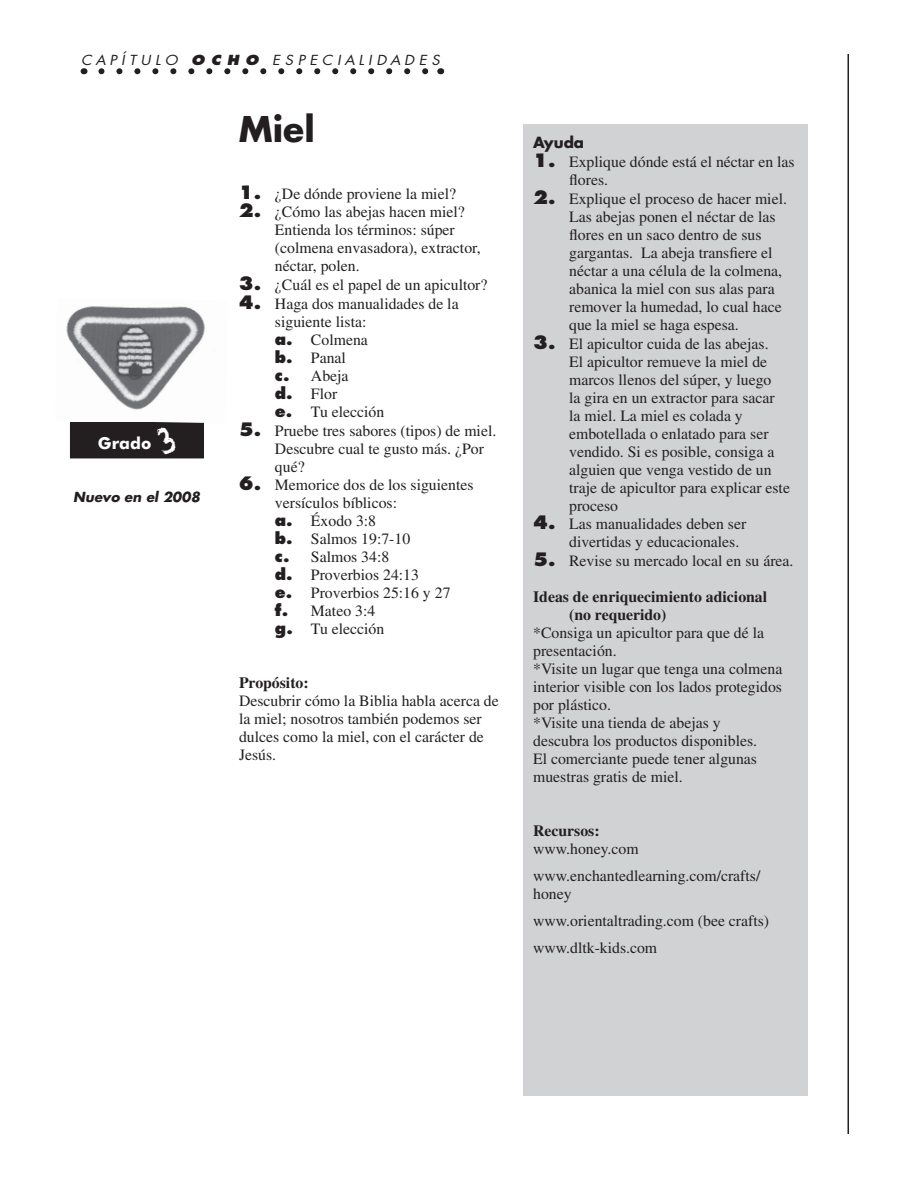
<style>
.page{position:relative;width:918px;height:1188px;background:#fff}
.page>*{position:absolute;margin:0;border:0;box-sizing:border-box;transform-origin:0 0}
.t1{font:700 34.5px "Futura";color:#231f20}
.t2{font:700 16.5px "Futura BT";color:#fff}
.t3{font:15.75px/18px "Times";color:#231f20}
.t4{font:700 15.75px/18px "Times";color:#231f20}
.t5{font:700 15px "Futura";color:#231f20}
.t6{font:italic 13.5px "Futura";color:#231f20;scale:1.1 1}
.t7{font:italic 700 13.5px "Futura";color:#231f20}
.s1{font-weight:800}
.s2{font-family:"Kid TYPE Crayon";font-weight:400;font-size:27px}
.s3{font-family:"Futura";font-weight:800;font-size:18px}
.s4{font-family:"Futura";font-weight:800}
</style>
<div class="page">
<svg style="left:101px;top:68px;width:328px;height:6px"></svg>
<hr style="left:848px;top:54px;width:1px;height:1080px;background:#231f20">
<div style="left:524px;top:124px;width:284px;height:972px;background:#d1d2d4"></div>
<div style="left:70px;top:423px;width:134px;height:35px;background:#231f20"></div>
<img style="left:66px;top:306px;width:139px;height:117px">
<p class="t6" style="left:81px;top:50px;width:328px">C A P Í T U L O <span class="s1">O C H O</span> E S P E C I A L I D A D E S</p>
<p class="t2" style="left:98px;top:433px;width:80px">Grado <span class="s2">3</span></p>
<p class="t7" style="left:73px;top:487px;width:128px">Nuevo en el 2008</p>
<h1 class="t1" style="left:239px;top:106px;width:77px">Miel</h1>
<p class="t3" style="left:239px;top:184px;width:219px"><span class="s3">1.</span> ¿De dónde proviene la miel?</p>
<p class="t3" style="left:275px;top:203px;width:207px;text-indent:-36px"><span class="s3">2.</span> ¿Cómo las abejas hacen miel?<br>Entienda los términos: súper (colmena envasadora), extractor, néctar, polen.</p>
<p class="t3" style="left:239px;top:276px;width:250px"><span class="s3">3.</span> ¿Cuál es el papel de un apicultor?</p>
<p class="t3" style="left:275px;top:295px;width:185px;text-indent:-36px"><span class="s3">4.</span> Haga dos manualidades de la siguiente lista:<br><span class="s4">a.</span> Colmena<br><span class="s4">b.</span> Panal<br><span class="s4">c.</span> Abeja<br><span class="s4">d.</span> Flor<br><span class="s4">e.</span> Tu elección</p>
<p class="t3" style="left:275px;top:421px;width:223px;text-indent:-36px"><span class="s3">5.</span> Pruebe tres sabores (tipos) de miel.<br>Descubre cual te gusto más. ¿Por qué?</p>
<p class="t3" style="left:275px;top:476px;width:200px;text-indent:-36px"><span class="s3">6.</span> Memorice dos de los siguientes versículos bíblicos:<br><span class="s4">a.</span> Éxodo 3:8<br><span class="s4">b.</span> Salmos 19:7-10<br><span class="s4">c.</span> Salmos 34:8<br><span class="s4">d.</span> Proverbios 24:13<br><span class="s4">e.</span> Proverbios 25:16 y 27<br><span class="s4">f.</span> Mateo 3:4<br><span class="s4">g.</span> Tu elección</p>
<p class="t4" style="left:239px;top:674px;width:71px">Propósito:</p>
<p class="t3" style="left:239px;top:692px;width:261px">Descubrir cómo la Biblia habla acerca de la miel; nosotros también podemos ser dulces como la miel, con el carácter de<br>Jesús.</p>
<p class="t5" style="left:533px;top:132px;width:52px">Ayuda</p>
<p class="t3" style="left:569px;top:153px;width:227px;text-indent:-36px"><span class="s3">1.</span> Explique dónde está el néctar en las flores.</p>
<p class="t3" style="left:569px;top:189px;width:219px;text-indent:-36px"><span class="s3">2.</span> Explique el proceso de hacer miel.<br>Las abejas ponen el néctar de las flores en un saco dentro de sus gargantas. La abeja transfiere el néctar a una célula de la colmena, abanica la miel con sus alas para remover la humedad, lo cual hace que la miel se haga espesa.</p>
<p class="t3" style="left:569px;top:334px;width:222px;text-indent:-36px"><span class="s3">3.</span> El apicultor cuida de las abejas.<br>El apicultor remueve la miel de marcos llenos del súper, y luego<br>la gira en un extractor para sacar<br>la miel. La miel es colada y embotellada o enlatado para ser vendido. Si es posible, consiga a alguien que venga vestido de un traje de apicultor para explicar este proceso</p>
<p class="t3" style="left:569px;top:515px;width:179px;text-indent:-36px"><span class="s3">4.</span> Las manualidades deben ser divertidas y educacionales.</p>
<p class="t3" style="left:533px;top:552px;width:262px"><span class="s3">5.</span> Revise su mercado local en su área.</p>
<p class="t4" style="left:569px;top:587px;width:200px;text-indent:-36px">Ideas de enriquecimiento adicional (no requerido)</p>
<p class="t3" style="left:533px;top:624px;width:251px">*Consiga un apicultor para que dé la presentación.<br>*Visite un lugar que tenga una colmena interior visible con los lados protegidos por plástico.<br>*Visite una tienda de abejas y<br>descubra los productos disponibles.<br>El comerciante puede tener algunas muestras gratis de miel.</p>
<p class="t4" style="left:533px;top:821px;width:68px">Recursos:</p>
<p class="t3" style="left:533px;top:835px;width:229px;line-height:27px">www.honey.com www.enchantedlearning.com/crafts/</p>
<p class="t3" style="left:533px;top:880px;width:238px;line-height:27px">honey<br>www.orientaltrading.com (bee crafts) www.dltk-kids.com</p>
</div>
